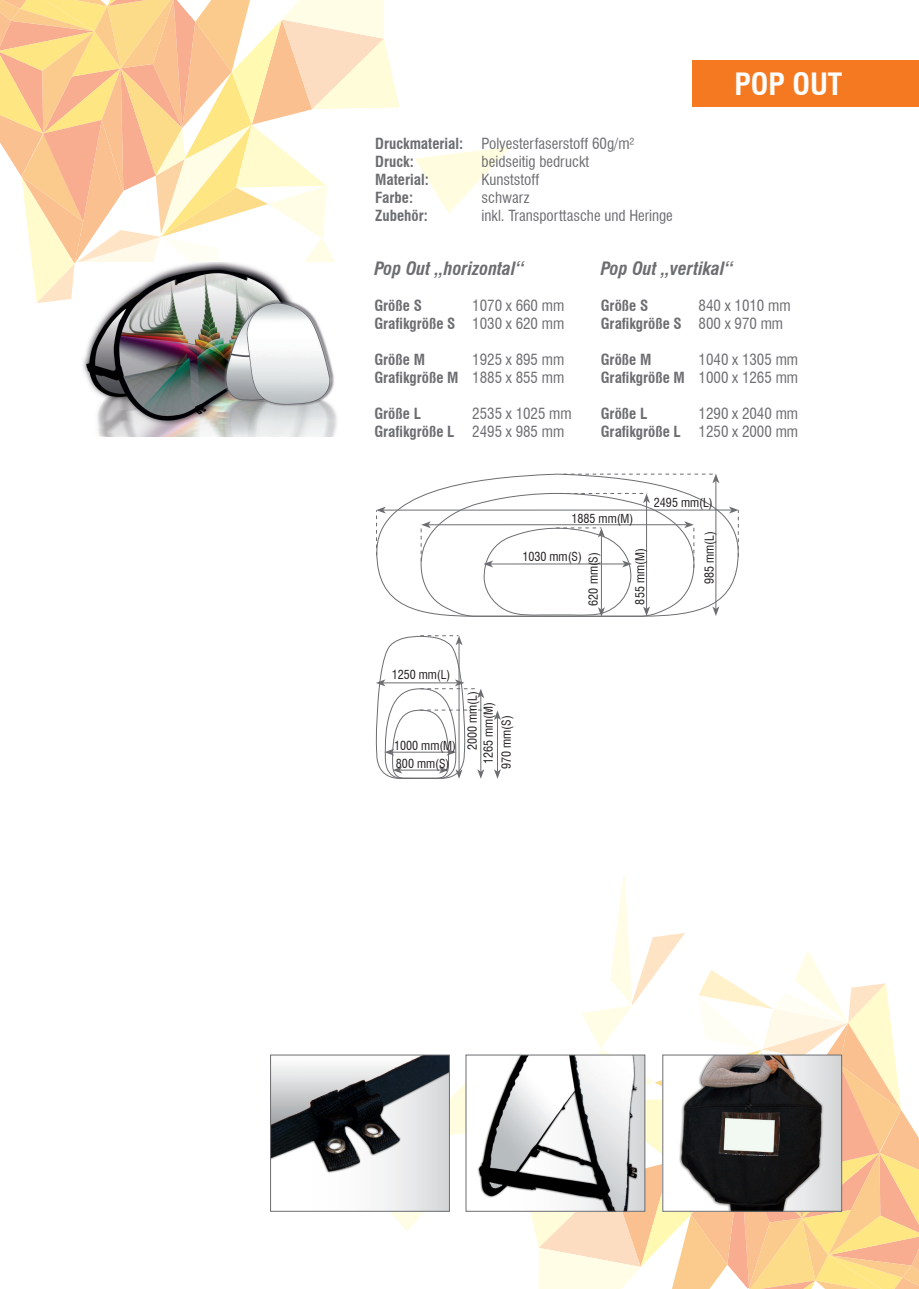
<style>
.page{position:relative;width:919px;height:1289px;background:#fff}
.page>*{position:absolute;margin:0;border:0;box-sizing:border-box;transform-origin:0 0}
.t1{font:700 condensed 30px "Swiss 721 BT";color:#fff}
.t2{font:italic 700 condensed 18px "Swiss 721 BT";color:#6c6d70}
.t3{font:condensed 15px/18px "Swiss 721 BT";color:#6c6d70;text-align:right}
.t4{font:700 condensed 15px "Swiss 721 BT";color:#6c6d70}
.t5{font:condensed 12.15px/15.9px "Swiss 721 BT";color:#231f20}
.s1{font-weight:700}
</style>
<div class="page">
<svg style="left:415px;top:147px;width:95px;height:66px"></svg>
<svg style="left:0;top:0;width:399px;height:303px"></svg>
<svg style="left:270px;top:874px;width:648px;height:414px"></svg>
<img style="left:77px;top:263px;width:267px;height:174px">
<svg style="left:376px;top:473px;width:363px;height:139px"></svg>
<hr style="left:715px;top:481px;width:1px;height:128px;background:#6c6d70">
<svg style="left:712px;top:606px;width:7px;height:10px"></svg>
<hr style="left:383px;top:509px;width:348px;height:1px;background:#6c6d70">
<svg style="left:563px;top:473px;width:156px;height:10px"></svg>
<svg style="left:376px;top:506px;width:10px;height:49px"></svg>
<svg style="left:729px;top:506px;width:10px;height:50px"></svg>
<svg style="left:419px;top:492px;width:276px;height:125px"></svg>
<svg style="left:375px;top:635px;width:126px;height:144px"></svg>
<div style="left:692px;top:60px;width:226px;height:47px;background:#f47921"></div>
<p class="t3" style="left:375px;top:134px;width:261px;text-align:left"><span class="s1">Druckmaterial:</span> Polyesterfaserstoff 60g/m²<br><span class="s1">Druck:</span></p>
<p class="t3" style="left:481px;top:152px;width:109px">beidseitig bedruckt</p>
<p class="t4" style="left:375px;top:170px;width:55px">Material:</p>
<p class="t3" style="left:481px;top:170px;width:59px">Kunststoff</p>
<p class="t4" style="left:375px;top:188px;width:39px">Farbe:</p>
<p class="t3" style="left:481px;top:188px;width:50px">schwarz</p>
<p class="t4" style="left:375px;top:206px;width:54px">Zubehör:</p>
<p class="t3" style="left:481px;top:206px;width:193px">inkl. Transporttasche und Heringe</p>
<h1 class="t1" style="left:734px;top:66px;width:109px">POP OUT</h1>
<p class="t2" style="left:374px;top:257px;width:151px">Pop Out „horizontal“</p>
<p class="t4" style="left:374px;top:296px;width:49px">Größe S</p>
<p class="t3" style="left:374px;top:296px;width:191px">1070 x 660 mm<br><span class="s1">Grafikgröße S</span> 1030 x 620 mm</p>
<p class="t4" style="left:374px;top:350px;width:52px">Größe M</p>
<p class="t3" style="left:374px;top:350px;width:191px">1925 x 895 mm<br><span class="s1">Grafikgröße M</span> 1885 x 855 mm</p>
<p class="t4" style="left:374px;top:404px;width:48px">Größe L</p>
<p class="t3" style="left:374px;top:404px;width:199px;text-align:left;text-indent:98px">2535 x 1025 mm<br><span class="s1">Grafikgröße L</span> 2495 x 985 mm</p>
<p class="t2" style="left:600px;top:257px;width:134px">Pop Out „vertikal“</p>
<p class="t4" style="left:600px;top:296px;width:49px">Größe S</p>
<p class="t3" style="left:600px;top:296px;width:191px;text-align:left;text-indent:98px">840 x 1010 mm<br><span class="s1">Grafikgröße S</span> 800 x 970 mm</p>
<p class="t4" style="left:600px;top:350px;width:52px">Größe M</p>
<p class="t3" style="left:600px;top:350px;width:199px">1040 x 1305 mm<br><span class="s1">Grafikgröße M</span> 1000 x 1265 mm</p>
<p class="t4" style="left:600px;top:404px;width:48px">Größe L</p>
<p class="t3" style="left:600px;top:404px;width:199px">1290 x 2040 mm<br><span class="s1">Grafikgröße L</span> 1250 x 2000 mm</p>
<p class="t5" style="left:653px;top:495px;width:60px">2495 mm(L)</p>
<p class="t5" style="left:571px;top:510px;width:63px">1885 mm(M)</p>
<p class="t5" style="left:522px;top:549px;width:61px">1030 mm(S)</p>
<p class="t5" style="left:585px;top:605px;width:55px;rotate:-90deg">620 mm(S)</p>
<p class="t5" style="left:632px;top:604px;width:57px;rotate:-90deg">855 mm(M)</p>
<p class="t5" style="left:391px;top:667px;width:60px">1250 mm(L)</p>
<p class="t5" style="left:394px;top:737px;width:63px">1000 mm(M)</p>
<p class="t5" style="left:396px;top:755px;width:55px">800 mm(S)</p>
<p class="t5" style="left:464px;top:764px;width:75px;text-indent:15px;rotate:-90deg">2000 mm(L)<br>1265 mm(M)</p>
<p class="t5" style="left:498px;top:769px;width:55px;rotate:-90deg">970 mm(S)</p>
<p class="t5" style="left:701px;top:584px;width:54px;rotate:-90deg">985 mm(L)</p>
</div>
